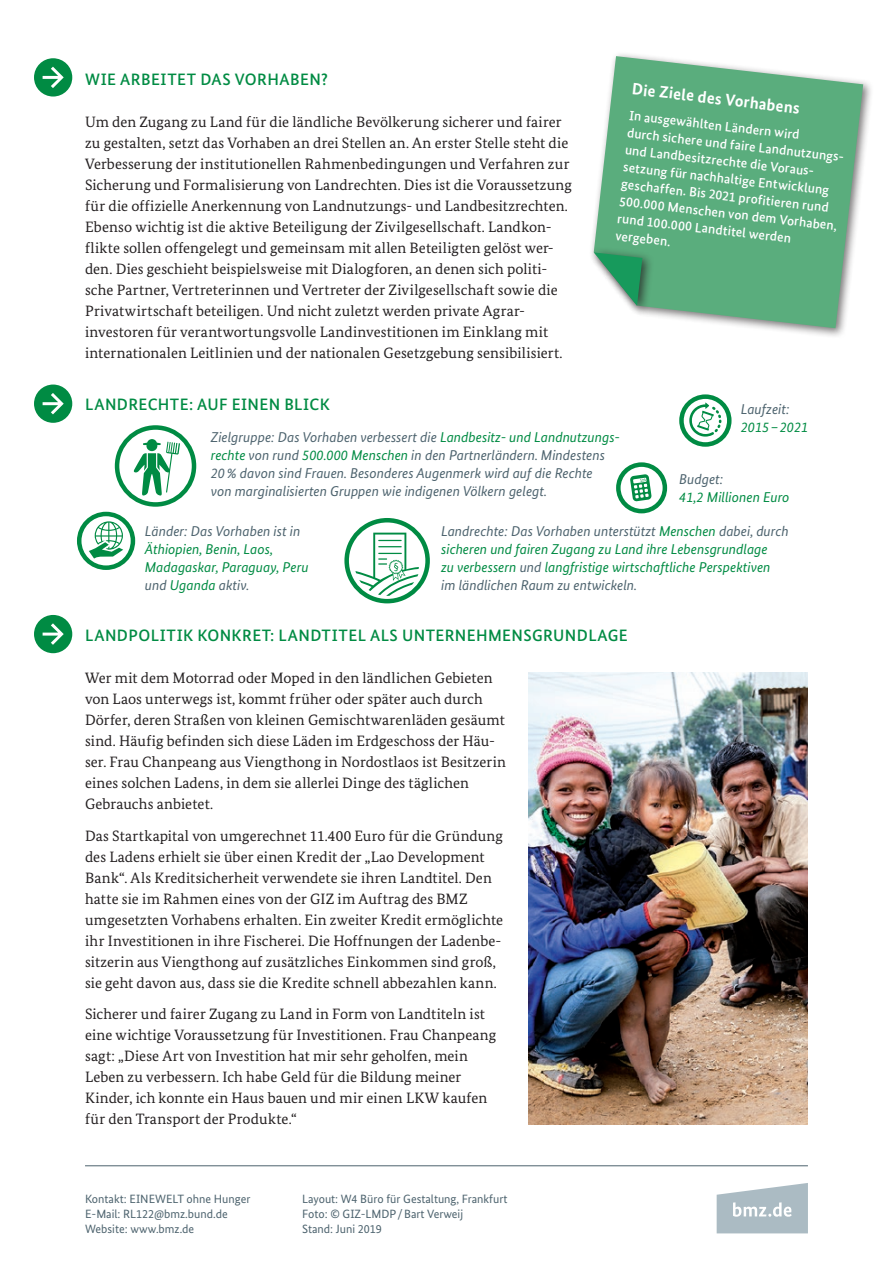
<style>
.page{position:relative;width:893px;height:1263px;background:#fff}
.page>*{position:absolute;margin:0;border:0;box-sizing:border-box;transform-origin:0 0}
._0_Zwiti{font:500 16.5px "Bundes Sans";letter-spacing:.025em;color:#008b43}
._0_Zwiti-2{font:700 16.5px "Bundes Sans";color:#fff}
._0_Copy{font:15px/21px "Bundes Serif";letter-spacing:.005em;color:#231f20}
.t1{font:italic 14.25px/18px "Bundes Sans";color:#008b43}
.t2{font:italic 14.25px/18px "Bundes Sans";color:#4d636e}
._0_Copy-2{font:500 13.5px/17.2px "Bundes Sans";color:#fff}
.Impressum{font:12px/15px "Bundes Sans";color:#4d636e}
.s1{color:#008b43}
.s2{color:#4d636e}
</style>
<div class="page">
<hr style="left:85px;top:1165px;width:723px;height:1px;background:#4d636e">
<svg style="left:717px;top:1183px;width:91px;height:50px"></svg>
<div style="left:34px;top:58px;width:38px;height:39px;background:#008b43;border-radius:50%"></div>
<svg style="left:43px;top:67px;width:21px;height:21px"></svg>
<div style="left:34px;top:615px;width:38px;height:38px;background:#008b43;border-radius:50%"></div>
<svg style="left:43px;top:623px;width:21px;height:22px"></svg>
<div style="left:34px;top:384px;width:38px;height:39px;background:#008b43;border-radius:50%"></div>
<svg style="left:43px;top:393px;width:21px;height:21px"></svg>
<div style="left:115px;top:425px;width:81px;height:82px;border:4px solid #008b43;border-radius:50%"></div>
<svg style="left:133px;top:439px;width:47px;height:57px"></svg>
<div style="left:679px;top:394px;width:52px;height:53px;border:4px solid #008b43;border-radius:50%"></div>
<svg style="left:689px;top:402px;width:32px;height:35px"></svg>
<div style="left:344px;top:518px;width:86px;height:85px;border:4px solid #008b43;border-radius:50%"></div>
<svg style="left:355px;top:533px;width:64px;height:63px"></svg>
<div style="left:616px;top:462px;width:51px;height:51px;border:4px solid #008b43;border-radius:50%"></div>
<svg style="left:630px;top:474px;width:22px;height:27px"></svg>
<div style="left:589px;top:51px;width:285px;height:288px;background:#231f20;opacity:.6"></div>
<svg style="left:594px;top:56px;width:269px;height:272px;background:#72b78f"></svg>
<div style="left:589px;top:247px;width:65px;height:69px;background:#231f20;opacity:.75"></div>
<svg style="left:594px;top:252px;width:48px;height:54px"></svg>
<img style="left:529px;top:673px;width:279px;height:451px">
<div style="left:77px;top:512px;width:58px;height:58px;border:4px solid #008b43;border-radius:50%"></div>
<svg style="left:89px;top:521px;width:34px;height:37px"></svg>
<p class="_0_Zwiti" style="left:85px;top:69px;width:244px">WIE ARBEITET DAS VORHABEN?</p>
<p class="_0_Copy" style="left:85px;top:111px;width:489px">Um den Zugang zu Land für die ländliche Bevölkerung sicherer und fairer zu gestalten, setzt das Vorhaben an drei Stellen an. An erster Stelle steht die Verbesserung der institutionellen Rahmenbedingungen und Verfahren zur Sicherung und Formalisierung von Landrechten. Dies ist die Voraussetzung für die offizielle Anerkennung von Landnutzungs- und Landbesitzrechten.<br>Ebenso wichtig ist die aktive Beteiligung der Zivilgesellschaft. Landkon&shy;flikte sollen offengelegt und gemeinsam mit allen Beteiligten gelöst wer&shy;den. Dies geschieht beispielsweise mit Dialogforen, an denen sich politi&shy;sche Partner, Vertreterinnen und Vertreter der Zivilgesellschaft sowie die Privatwirtschaft beteiligen. Und nicht zuletzt werden private Agrar&shy;investoren für verantwortungsvolle Landinvestitionen im Einklang mit internationalen Leitlinien und der nationalen Gesetzgebung sensibilisiert.</p>
<p class="_0_Zwiti-2" style="left:633px;top:79px;width:170px;rotate:6deg">Die Ziele des Vorhabens</p>
<p class="_0_Copy-2" style="left:629px;top:107px;width:221px;rotate:6deg">In ausgewählten Ländern wird<br>durch sichere und faire Landnutzungs&shy;und Landbesitzrechte die Voraus&shy;setzung für nachhaltige Entwicklung geschaffen. Bis 2021 profitieren rund<br>500.000 Menschen von dem Vorhaben, rund 100.000 Landtitel werden vergeben.</p>
<p class="_0_Zwiti" style="left:85px;top:394px;width:246px">LANDRECHTE: AUF EINEN BLICK</p>
<p class="t2" style="left:211px;top:428px;width:411px">Zielgruppe: Das Vorhaben verbessert die <span class="s1">Landbesitz- und Landnutzungs&shy;rechte</span> von rund <span class="s1">500.000 Menschen</span> in den Partnerländern. Mindestens 20% davon sind Frauen. Besonderes Augenmerk wird auf die Rechte<br>von marginalisierten Gruppen wie indigenen Völkern gelegt.</p>
<p class="t1" style="left:441px;top:522px;width:349px"><span class="s2">Landrechte: Das Vorhaben unterstützt</span> Menschen <span class="s2">dabei, durch </span>sicheren und fairen Zugang zu Land ihre Lebensgrundlage<br>zu verbessern <span class="s2">und</span> langfristige wirtschaftliche Perspektiven<br><span class="s2">im ländlichen Raum zu entwickeln.</span></p>
<p class="t2" style="left:741px;top:400px;width:69px">Laufzeit:<br><span class="s1">2015–2021</span></p>
<p class="t1" style="left:679px;top:470px;width:112px"><span class="s2">Budget:<br></span>41,2 Millionen Euro</p>
<p class="t1" style="left:145px;top:522px;width:165px"><span class="s2">Länder: Das Vorhaben ist in<br></span>Äthiopien, Benin, Laos,<br>Madagaskar, Paraguay, Peru <span class="s2">und</span> Uganda <span class="s2">aktiv.</span></p>
<p class="_0_Zwiti" style="left:85px;top:625px;width:544px">LANDPOLITIK KONKRET: LANDTITEL ALS UNTERNEHMENSGRUNDLAGE</p>
<p class="_0_Copy" style="left:85px;top:667px;width:422px">Wer mit dem Motorrad oder Moped in den ländlichen Gebieten von Laos unterwegs ist, kommt früher oder später auch durch Dörfer, deren Straßen von kleinen Gemischtwarenläden gesäumt sind. Häufig befinden sich diese Läden im Erdgeschoss der Häu&shy;ser. Frau Chanpeang aus Viengthong in Nordostlaos ist Besitzerin eines solchen Ladens, in dem sie allerlei Dinge des täglichen Gebrauchs anbietet.</p>
<p class="_0_Copy" style="left:85px;top:825px;width:420px">Das Startkapital von umgerechnet 11.400 Euro für die Gründung des Ladens erhielt sie über einen Kredit der „Lao Development Bank“. Als Kreditsicherheit verwendete sie ihren Landtitel. Den hatte sie im Rahmen eines von der GIZ im Auftrag des BMZ umgesetzten Vorhabens erhalten. Ein zweiter Kredit ermöglichte ihr Investitionen in ihre Fischerei. Die Hoffnungen der Ladenbe&shy;sitzerin aus Viengthong auf zusätzliches Einkommen sind groß, sie geht davon aus, dass sie die Kredite schnell abbezahlen kann.</p>
<p class="_0_Copy" style="left:85px;top:1003px;width:413px">Sicherer und fairer Zugang zu Land in Form von Landtiteln ist eine wichtige Voraussetzung für Investitionen. Frau Chanpeang sagt: „Diese Art von Investition hat mir sehr geholfen, mein Leben zu verbessern. Ich habe Geld für die Bildung meiner Kinder, ich konnte ein Haus bauen und mir einen LKW kaufen für den Transport der Produkte.“</p>
<p class="Impressum" style="left:85px;top:1191px;width:167px">Kontakt: EINEWELT ohne Hunger<br>E-Mail: RL122@bmz.bund.de</p>
<p class="Impressum" style="left:85px;top:1221px;width:111px">Website: www.bmz.de</p>
<p class="Impressum" style="left:302px;top:1191px;width:207px">Layout: W4 Büro für Gestaltung, Frankfurt</p>
<p class="Impressum" style="left:302px;top:1206px;width:163px">Foto: © GIZ-LMDP/Bart Verweij</p>
<p class="Impressum" style="left:302px;top:1221px;width:81px">Stand: Juni 2019</p>
</div>
